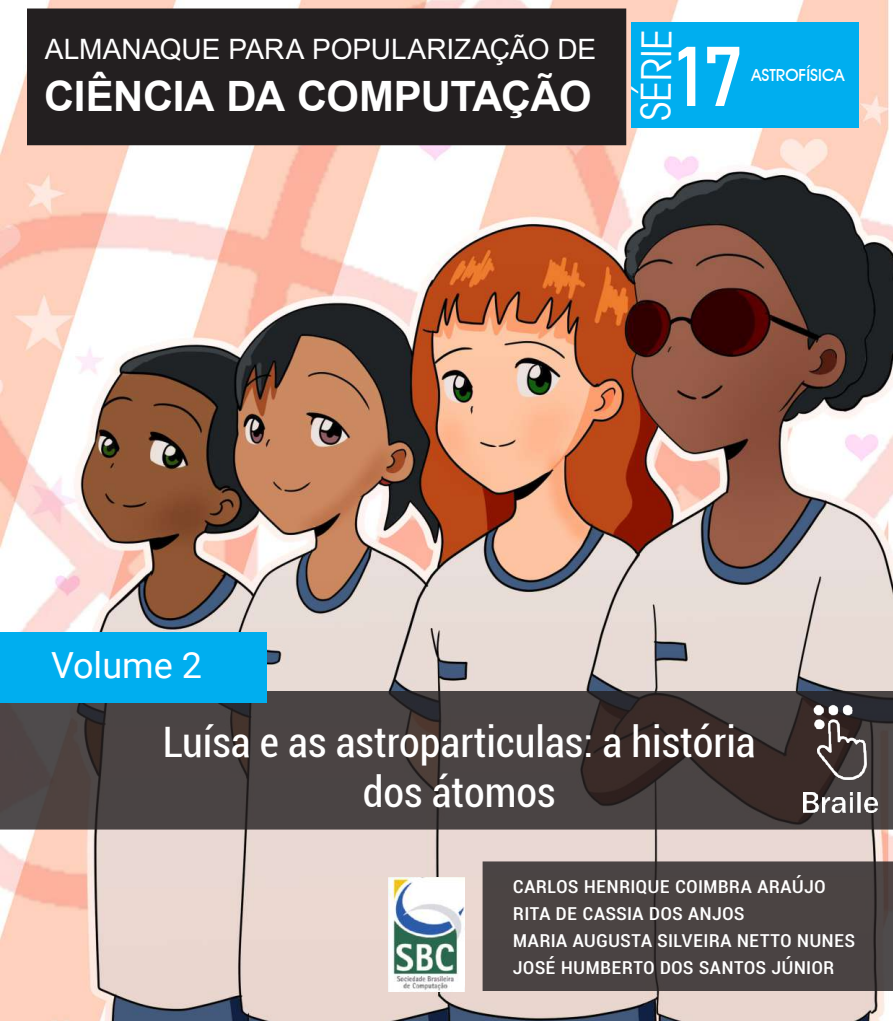
<style>
.page{position:relative;width:893px;height:1021px;background:#fff}
.page>*{position:absolute;margin:0;border:0;box-sizing:border-box;transform-origin:0 0}
.t1{font:83.25px "Bahnschrift";color:#fff}
.t2{font:condensed 42px/50.4px "Roboto";color:#fff;text-align:center}
.t3{font:700 41.85px "Arial";letter-spacing:-.015em;color:#fff}
.t4{font:41.7px "Decker";color:#fff}
.t5{font:36px "Roboto";color:#fff}
.t6{font:28.05px "Arial";color:#fff}
.t7{font:condensed 22.5px/27px "Roboto";color:#fff}
.t8{font:700 16.65px "Decker";color:#fff}
</style>
<div class="page">
<img style="left:1px;top:0;width:892px;height:1020px">
<div style="left:28px;top:9px;width:598px;height:135px;background:#231f20"></div>
<div style="left:27px;top:9px;width:599px;height:136px;border:1px solid #231f20"></div>
<div style="left:631px;top:22px;width:228px;height:106px;background:#00aeef"></div>
<svg style="left:0;top:691px;width:893px;height:138px"></svg>
<div style="left:0;top:631px;width:266px;height:71px;background:#00aeef"></div>
<img style="left:389px;top:877px;width:75px;height:114px">
<img style="left:804px;top:702px;width:74px;height:110px">
<div style="left:483px;top:861px;width:410px;height:129px;background:#4a4443"></div>
<p class="t6" style="left:45px;top:30px;width:553px">ALMANAQUE PARA POPULARIZAÇÃO DE</p>
<h3 class="t3" style="left:44px;top:67px;width:549px">CIÊNCIA DA COMPUTAÇÃO</h3>
<h3 class="t4" style="left:630px;top:120px;width:94px;rotate:-89deg">SÉRIE</h3>
<h1 class="t1" style="left:675px;top:13px;width:71px">17</h1>
<p class="t8" style="left:751px;top:65px;width:95px">ASTROFÍSICA</p>
<h3 class="t5" style="left:51px;top:640px;width:152px">Volume 2</h3>
<h2 class="t2" style="left:163px;top:715px;width:595px">Luísa e as astroparticulas: a história dos átomos</h2>
<p class="t7" style="left:513px;top:870px;width:344px">CARLOS HENRIQUE COIMBRA ARAÚJO<br>RITA DE CASSIA DOS ANJOS<br>MARIA AUGUSTA SILVEIRA NETTO NUNES<br>José Humberto</p>
<p class="t7" style="left:660px;top:951px;width:12px">dos</p>
<p class="t7" style="left:699px;top:951px;width:23px">Santos</p>
<p class="t7" style="left:771px;top:951px;width:22px">Júnior</p>
</div>
